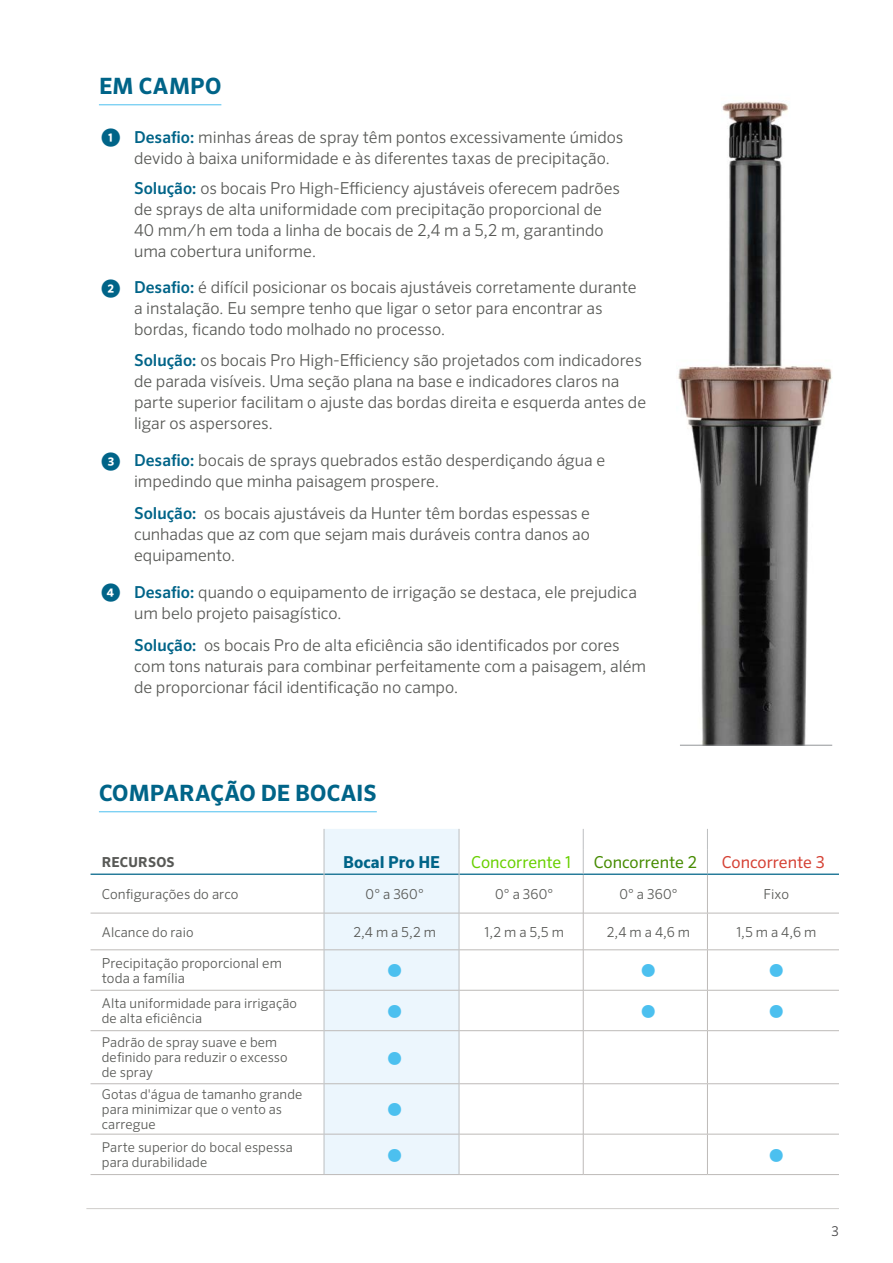
<style>
.page{position:relative;width:893px;height:1263px;background:#fff}
.page>*{position:absolute;margin:0;border:0;box-sizing:border-box;transform-origin:0 0}
.t1{font:700 22.5px "Sero Pro";color:#006488}
.t2{font:300 16.5px/21px "Sero Pro";color:#585956}
.t3{font:16.5px "Sero Pro";color:#69d000}
.t4{font:16.5px "Sero Pro";color:#468b00}
.t5{font:16.5px "Sero Pro";color:#d54134}
.t6{font:700 16.5px "Sero Pro";color:#006488}
.t7{font:300 13.8px/15px "Sero Pro";letter-spacing:.005em;color:#585956}
.t8{font:13.8px "Sero Pro";color:#4cc0ef}
.t9{font:700 13.8px "Sero Pro";letter-spacing:.01em;color:#585956}
.t10{font:300 13.5px/15px "Sero Pro";letter-spacing:.005em;color:#585956}
.t11{font:300 13.5px "Sero Pro";color:#414042}
.s1{font-weight:700;font-size:19.5px;color:#006488}
.s2{font-weight:500;color:#006488}
</style>
<div class="page">
<hr style="left:86px;top:1208px;width:753px;height:1px;background:#cfcdcb">
<hr style="left:99px;top:104px;width:122px;height:1px;background:#4cc0ef">
<svg style="left:91px;top:829px;width:748px;height:161px"></svg>
<div style="left:325px;top:829px;width:134px;height:345px;background:#ecf6fd"></div>
<hr style="left:91px;top:913px;width:233px;height:1px;background:#bdbab8">
<hr style="left:324px;top:913px;width:135px;height:1px;background:#bdbab8">
<hr style="left:459px;top:913px;width:124px;height:1px;background:#bdbab8">
<hr style="left:583px;top:913px;width:124px;height:1px;background:#bdbab8">
<hr style="left:91px;top:949px;width:233px;height:1px;background:#bdbab8">
<hr style="left:324px;top:949px;width:135px;height:1px;background:#bdbab8">
<hr style="left:459px;top:949px;width:124px;height:1px;background:#bdbab8">
<hr style="left:583px;top:949px;width:124px;height:1px;background:#bdbab8">
<hr style="left:91px;top:990px;width:233px;height:1px;background:#bdbab8">
<hr style="left:324px;top:990px;width:135px;height:1px;background:#bdbab8">
<hr style="left:459px;top:990px;width:124px;height:1px;background:#bdbab8">
<hr style="left:583px;top:990px;width:124px;height:1px;background:#bdbab8">
<hr style="left:91px;top:1030px;width:233px;height:1px;background:#bdbab8">
<hr style="left:324px;top:1030px;width:135px;height:1px;background:#bdbab8">
<hr style="left:459px;top:1030px;width:124px;height:1px;background:#bdbab8">
<hr style="left:583px;top:1030px;width:124px;height:1px;background:#bdbab8">
<hr style="left:91px;top:1083px;width:233px;height:1px;background:#bdbab8">
<hr style="left:324px;top:1083px;width:135px;height:1px;background:#bdbab8">
<hr style="left:459px;top:1083px;width:124px;height:1px;background:#bdbab8">
<hr style="left:583px;top:1083px;width:124px;height:1px;background:#bdbab8">
<hr style="left:91px;top:1134px;width:233px;height:1px;background:#bdbab8">
<hr style="left:324px;top:1134px;width:135px;height:1px;background:#bdbab8">
<hr style="left:459px;top:1134px;width:124px;height:1px;background:#bdbab8">
<hr style="left:583px;top:1134px;width:124px;height:1px;background:#bdbab8">
<hr style="left:91px;top:1174px;width:233px;height:1px;background:#bdbab8">
<hr style="left:324px;top:1174px;width:135px;height:1px;background:#bdbab8">
<hr style="left:459px;top:1174px;width:124px;height:1px;background:#bdbab8">
<hr style="left:583px;top:1174px;width:124px;height:1px;background:#bdbab8">
<hr style="left:583px;top:875px;width:1px;height:38px;background:#bdbab8">
<hr style="left:583px;top:913px;width:1px;height:37px;background:#bdbab8">
<hr style="left:583px;top:950px;width:1px;height:40px;background:#bdbab8">
<hr style="left:583px;top:990px;width:1px;height:41px;background:#bdbab8">
<hr style="left:583px;top:1031px;width:1px;height:53px;background:#bdbab8">
<hr style="left:583px;top:1084px;width:1px;height:50px;background:#bdbab8">
<hr style="left:583px;top:1134px;width:1px;height:40px;background:#bdbab8">
<hr style="left:91px;top:873px;width:233px;height:2px;background:#006488">
<hr style="left:324px;top:873px;width:135px;height:2px;background:#006488">
<hr style="left:459px;top:873px;width:124px;height:2px;background:#006488">
<hr style="left:583px;top:873px;width:124px;height:2px;background:#006488">
<hr style="left:707px;top:875px;width:1px;height:38px;background:#bdbab8">
<hr style="left:707px;top:913px;width:1px;height:36px;background:#bdbab8">
<hr style="left:707px;top:950px;width:1px;height:40px;background:#bdbab8">
<hr style="left:707px;top:990px;width:1px;height:40px;background:#bdbab8">
<hr style="left:707px;top:1031px;width:1px;height:52px;background:#bdbab8">
<hr style="left:707px;top:1084px;width:1px;height:50px;background:#bdbab8">
<hr style="left:707px;top:1134px;width:1px;height:40px;background:#bdbab8">
<hr style="left:707px;top:913px;width:132px;height:1px;background:#bdbab8">
<hr style="left:707px;top:949px;width:132px;height:1px;background:#bdbab8">
<hr style="left:707px;top:990px;width:132px;height:1px;background:#bdbab8">
<hr style="left:707px;top:1030px;width:132px;height:1px;background:#bdbab8">
<hr style="left:707px;top:1083px;width:132px;height:1px;background:#bdbab8">
<hr style="left:707px;top:1134px;width:132px;height:1px;background:#bdbab8">
<hr style="left:707px;top:1174px;width:132px;height:1px;background:#bdbab8">
<hr style="left:707px;top:873px;width:132px;height:2px;background:#006488">
<svg style="left:324px;top:829px;width:1px;height:45px"></svg>
<svg style="left:459px;top:829px;width:1px;height:45px"></svg>
<hr style="left:324px;top:874px;width:1px;height:39px;background:#bcbec0">
<hr style="left:459px;top:874px;width:1px;height:39px;background:#bcbec0">
<hr style="left:324px;top:913px;width:1px;height:37px;background:#bcbec0">
<hr style="left:459px;top:913px;width:1px;height:37px;background:#bcbec0">
<hr style="left:324px;top:950px;width:1px;height:40px;background:#bcbec0">
<hr style="left:459px;top:950px;width:1px;height:40px;background:#bcbec0">
<hr style="left:324px;top:990px;width:1px;height:41px;background:#bcbec0">
<hr style="left:459px;top:990px;width:1px;height:41px;background:#bcbec0">
<hr style="left:324px;top:1031px;width:1px;height:53px;background:#bcbec0">
<hr style="left:459px;top:1031px;width:1px;height:53px;background:#bcbec0">
<hr style="left:324px;top:1084px;width:1px;height:50px;background:#bcbec0">
<hr style="left:459px;top:1084px;width:1px;height:50px;background:#bcbec0">
<hr style="left:324px;top:1134px;width:1px;height:40px;background:#bcbec0">
<hr style="left:459px;top:1134px;width:1px;height:40px;background:#bcbec0">
<svg style="left:707px;top:829px;width:1px;height:44px"></svg>
<svg style="left:583px;top:829px;width:1px;height:44px"></svg>
<hr style="left:99px;top:811px;width:278px;height:1px;background:#4cc0ef">
<img style="left:678px;top:101px;width:154px;height:644px">
<hr style="left:680px;top:745px;width:152px;height:1px;background:#939598">
<h1 class="t1" style="left:99px;top:72px;width:124px">EM CAMPO</h1>
<p class="t2" style="left:134px;top:126px;width:491px;text-indent:-33px"><span class="s1">①</span> <span class="s2">Desafio:</span> minhas áreas de spray têm pontos excessivamente úmidos devido à baixa uniformidade e às diferentes taxas de precipitação.</p>
<p class="t2" style="left:134px;top:177px;width:487px"><span class="s2">Solução:</span> os bocais Pro High-Efficiency ajustáveis oferecem padrões de sprays de alta uniformidade com precipitação proporcional de 40 mm/h em toda a linha de bocais de 2,4 m a 5,2 m, garantindo uma cobertura uniforme.</p>
<p class="t2" style="left:134px;top:277px;width:504px;text-indent:-33px"><span class="s1">②</span> <span class="s2">Desafio:</span> é difícil posicionar os bocais ajustáveis corretamente durante a instalação. Eu sempre tenho que ligar o setor para encontrar as bordas, ficando todo molhado no processo.</p>
<p class="t2" style="left:134px;top:349px;width:514px"><span class="s2">Solução:</span> os bocais Pro High-Efficiency são projetados com indicadores de parada visíveis. Uma seção plana na base e indicadores claros na parte superior facilitam o ajuste das bordas direita e esquerda antes de ligar os aspersores.</p>
<p class="t2" style="left:134px;top:450px;width:473px;text-indent:-33px"><span class="s1">③</span> <span class="s2">Desafio:</span> bocais de sprays quebrados estão desperdiçando água e impedindo que minha paisagem prospere.</p>
<p class="t2" style="left:134px;top:503px;width:457px;text-align:justify"><span class="s2">Solução:</span> os bocais ajustáveis da Hunter têm bordas espessas e cunhadas que az com que sejam mais duráveis contra danos ao equipamento.</p>
<p class="t2" style="left:134px;top:581px;width:504px;text-indent:-33px"><span class="s1">④</span> <span class="s2">Desafio:</span> quando o equipamento de irrigação se destaca, ele prejudica um belo projeto paisagístico.</p>
<p class="t2" style="left:134px;top:634px;width:513px"><span class="s2">Solução:</span> os bocais Pro de alta eficiência são identificados por cores com tons naturais para combinar perfeitamente com a paisagem, além de proporcionar fácil identificação no campo.</p>
<h1 class="t1" style="left:99px;top:779px;width:279px">COMPARAÇÃO DE BOCAIS</h1>
<p class="t9" style="left:102px;top:853px;width:74px">RECURSOS</p>
<p class="t6" style="left:343px;top:852px;width:98px">Bocal Pro HE</p>
<p class="t3" style="left:471px;top:852px;width:101px">Concorrente 1</p>
<p class="t4" style="left:594px;top:852px;width:105px">Concorrente 2</p>
<p class="t5" style="left:722px;top:852px;width:104px">Concorrente 3</p>
<p class="t7" style="left:102px;top:887px;width:138px">Configurações do arco</p>
<p class="t7" style="left:366px;top:886px;width:60px">0° a 360°</p>
<p class="t7" style="left:495px;top:886px;width:60px">0° a 360°</p>
<p class="t7" style="left:619px;top:886px;width:60px">0° a 360°</p>
<p class="t7" style="left:764px;top:886px;width:27px">Fixo</p>
<p class="t10" style="left:102px;top:924px;width:93px">Alcance do raio</p>
<p class="t7" style="left:353px;top:924px;width:84px">2,4 m a 5,2 m</p>
<p class="t7" style="left:485px;top:924px;width:81px">1,2 m a 5,5 m</p>
<p class="t7" style="left:607px;top:924px;width:85px">2,4 m a 4,6 m</p>
<p class="t7" style="left:736px;top:924px;width:81px">1,5 m a 4,6 m</p>
<p class="t7" style="left:102px;top:955px;width:182px">Precipitação proporcional em toda a família</p>
<p class="t8" style="left:388px;top:962px;width:15px">⬤</p>
<p class="t8" style="left:642px;top:962px;width:15px">⬤</p>
<p class="t8" style="left:769px;top:962px;width:15px">⬤</p>
<p class="t10" style="left:102px;top:996px;width:197px">Alta uniformidade para irrigação de alta eficiência</p>
<p class="t8" style="left:388px;top:1003px;width:15px">⬤</p>
<p class="t8" style="left:642px;top:1003px;width:15px">⬤</p>
<p class="t8" style="left:769px;top:1003px;width:15px">⬤</p>
<p class="t10" style="left:102px;top:1035px;width:187px">Padrão de spray suave e bem definido para reduzir o excesso de spray</p>
<p class="t8" style="left:388px;top:1049px;width:15px">⬤</p>
<p class="t10" style="left:102px;top:1087px;width:202px">Gotas d'água de tamanho grande para minimizar que o vento as carregue</p>
<p class="t8" style="left:388px;top:1101px;width:15px">⬤</p>
<p class="t10" style="left:102px;top:1140px;width:193px">Parte superior do bocal espessa para durabilidade</p>
<p class="t8" style="left:388px;top:1146px;width:15px">⬤</p>
<p class="t8" style="left:769px;top:1146px;width:15px">⬤</p>
<p class="t11" style="left:832px;top:1223px;width:9px">3</p>
</div>
